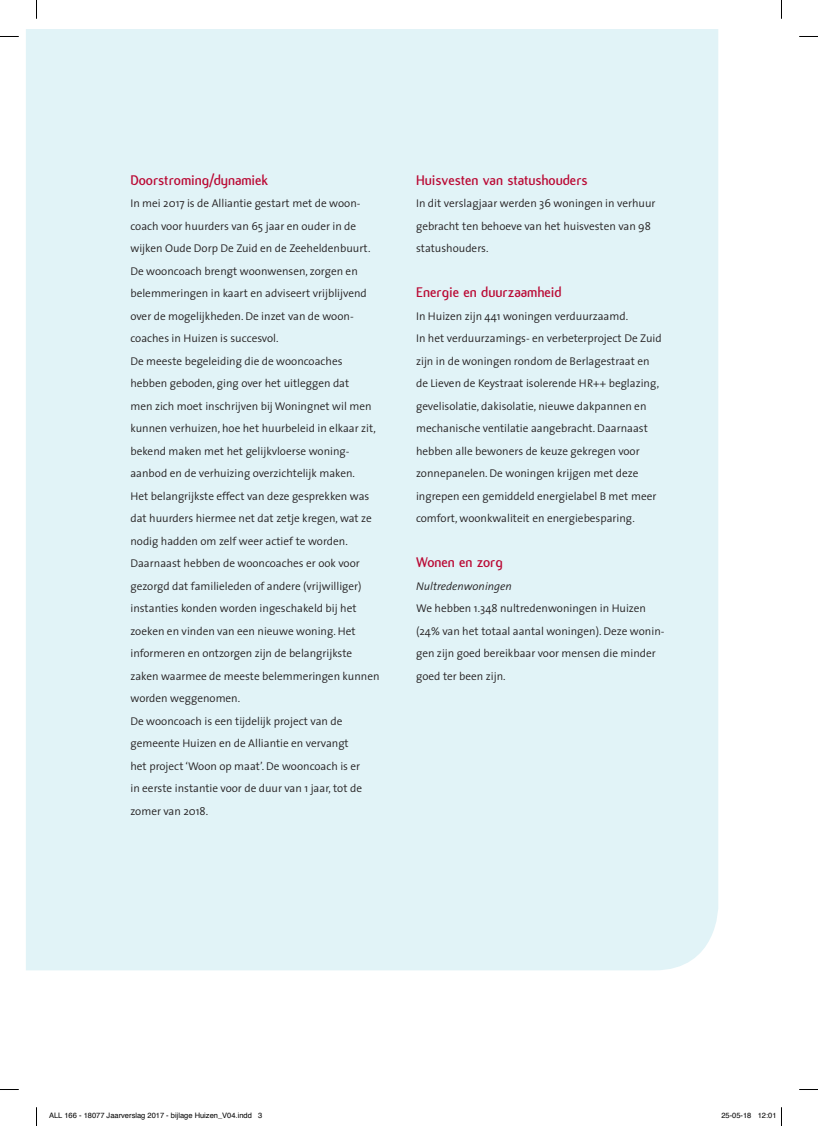
<style>
.page{position:relative;width:818px;height:1126px;background:#fff}
.page>*{position:absolute;margin:0;border:0;box-sizing:border-box;transform-origin:0 0}
.t1{font:700 15px "Flux";color:#ba0934}
.t2{font:300 11.25px/22.5px "The Sans";color:#231f20}
.t3{font:italic 300 11.25px "The Sans";color:#231f20}
.t4{font:7.5px "Helvetica";color:#000}
</style>
<div class="page">
<div style="left:26px;top:29px;width:691px;height:941px;background:#e1f3f7"></div>
<svg style="left:0;top:36px;width:19px;height:1px"></svg>
<svg style="left:799px;top:36px;width:18px;height:1px"></svg>
<svg style="left:0;top:1089px;width:19px;height:1px"></svg>
<svg style="left:799px;top:1089px;width:18px;height:1px"></svg>
<svg style="left:36px;top:0;width:1px;height:19px"></svg>
<svg style="left:36px;top:1107px;width:1px;height:18px"></svg>
<h1 class="t1" style="left:130px;top:171px;width:139px">Doorstroming/dynamiek</h1>
<p class="t2" style="left:130px;top:191px;width:250px">In mei 2017 is de Alliantie gestart met de woon&shy;coach voor huurders van 65 jaar en ouder in de wijken Oude Dorp De Zuid en de Zeeheldenbuurt.<br>De wooncoach brengt woonwensen, zorgen en belemmeringen in kaart en adviseert vrijblijvend over de mogelijkheden. De inzet van de woon&shy;coaches in Huizen is succesvol.<br>De meeste begeleiding die de wooncoaches hebben geboden, ging over het uitleggen dat<br>men zich moet inschrijven bij Woningnet wil men kunnen verhuizen, hoe het huurbeleid in elkaar zit, bekend maken met het gelijkvloerse woning&shy;aanbod en de verhuizing overzichtelijk maken.<br>Het belangrijkste effect van deze gesprekken was dat huurders hiermee net dat zetje kregen, wat ze nodig hadden om zelf weer actief te worden.<br>Daarnaast hebben de wooncoaches er ook voor gezorgd dat familieleden of andere (vrijwilliger) instanties konden worden ingeschakeld bij het zoeken en vinden van een nieuwe woning. Het informeren en ontzorgen zijn de belangrijkste zaken waarmee de meeste belemmeringen kunnen worden weggenomen.<br>De wooncoach is een tijdelijk project van de gemeente Huizen en de Alliantie en vervangt<br>het project ‘Woon op maat’. De wooncoach is er<br>in eerste instantie voor de duur van 1 jaar, tot de zomer van 2018.</p>
<h1 class="t1" style="left:416px;top:171px;width:173px">Huisvesten van statushouders</h1>
<p class="t2" style="left:416px;top:191px;width:241px">In dit verslagjaar werden 36 woningen in verhuur gebracht ten behoeve van het huisvesten van 98 statushouders.</p>
<h1 class="t1" style="left:416px;top:284px;width:147px">Energie en duurzaamheid</h1>
<p class="t2" style="left:416px;top:304px;width:247px">In Huizen zijn 441 woningen verduurzaamd.<br>In het verduurzamings- en verbeterproject De Zuid zijn in de woningen rondom de Berlagestraat en de Lieven de Keystraat isolerende HR++ beglazing, gevelisolatie, dakisolatie, nieuwe dakpannen en mechanische ventilatie aangebracht. Daarnaast hebben alle bewoners de keuze gekregen voor zonnepanelen. De woningen krijgen met deze ingrepen een gemiddeld energielabel B met meer comfort, woonkwaliteit en energiebesparing.</p>
<h1 class="t1" style="left:416px;top:554px;width:88px">Wonen en zorg</h1>
<p class="t3" style="left:416px;top:576px;width:97px">Nultredenwoningen</p>
<p class="t2" style="left:416px;top:596px;width:250px">We hebben 1.348 nultredenwoningen in Huizen (24% van het totaal aantal woningen). Deze wonin&shy;gen zijn goed bereikbaar voor mensen die minder goed ter been zijn.</p>
<p class="t4" style="left:49px;top:1109px;width:215px">ALL 166 - 18077 Jaarverslag 2017 - bijlage Huizen_V04.indd 3</p>
<p class="t4" style="left:721px;top:1109px;width:57px">25-05-18 12:01</p>
</div>
